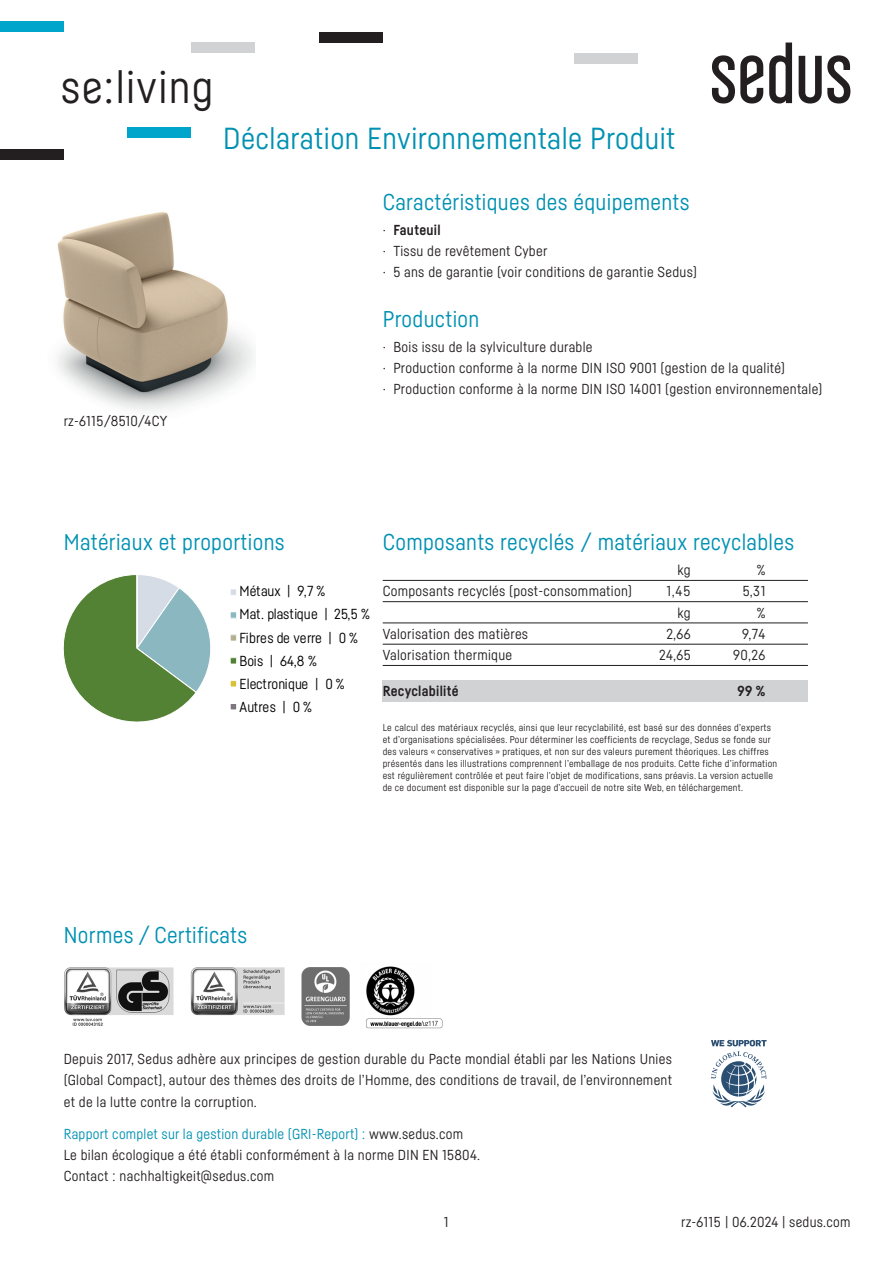
<style>
.page{position:relative;width:893px;height:1263px;background:#fff}
.page>*{position:absolute;margin:0;border:0;box-sizing:border-box;transform-origin:0 0}
.t1{font:45px "Sedus Sans";letter-spacing:.03em;color:#231f20}
.t2{font:30px "Sedus Sans";letter-spacing:.015em;color:#0091b2}
.t3{font:22.5px "Sedus Sans";letter-spacing:.015em;color:#0091b2}
.t4{font:14.25px/21.3px "Sedus Sans";letter-spacing:.02em;color:#231f20}
.t5{font:14.25px/23.1px "Sedus Sans";letter-spacing:.01em;color:#000}
.t6{font:700 14.25px "Sedus Sans";letter-spacing:.02em;color:#231f20}
.t7{font:9.75px/12px "Sedus Sans";letter-spacing:.025em;color:#231f20}
.s1{font-weight:700}
.s2{color:#0091b2}
</style>
<div class="page">
<div style="left:383px;top:680px;width:425px;height:22px;background:#d1d2d4"></div>
<img style="left:57px;top:212px;width:197px;height:199px">
<svg style="left:712px;top:55px;width:51px;height:49px"></svg>
<svg style="left:769px;top:43px;width:23px;height:61px"></svg>
<svg style="left:799px;top:55px;width:51px;height:49px"></svg>
<hr style="left:383px;top:580px;width:425px;height:1px;background:#231f20">
<hr style="left:383px;top:601px;width:425px;height:1px;background:#231f20">
<hr style="left:383px;top:623px;width:425px;height:1px;background:#231f20">
<hr style="left:383px;top:644px;width:425px;height:1px;background:#231f20">
<hr style="left:383px;top:665px;width:425px;height:1px;background:#231f20">
<div style="left:0;top:21px;width:64px;height:11px;background:#00a5cb"></div>
<div style="left:191px;top:43px;width:64px;height:10px;background:#d1d2d4"></div>
<div style="left:574px;top:53px;width:64px;height:11px;background:#d1d2d4"></div>
<div style="left:128px;top:128px;width:63px;height:10px;background:#00a5cb"></div>
<div style="left:0;top:149px;width:64px;height:10px;background:#231f20"></div>
<div style="left:319px;top:32px;width:64px;height:11px;background:#231f20"></div>
<svg style="left:63px;top:574px;width:174px;height:148px"></svg>
<img style="left:64px;top:966px;width:379px;height:63px">
<svg style="left:711px;top:1040px;width:56px;height:67px"></svg>
<h1 class="t1" style="left:61px;top:59px;width:154px">se:living</h1>
<h2 class="t2" style="left:223px;top:120px;width:454px">Déclaration Environnementale Produit</h2>
<p class="t4" style="left:64px;top:410px;width:105px">rz-6115/8510/4CY</p>
<h3 class="t3" style="left:383px;top:188px;width:308px">Caractéristiques des équipements</h3>
<p class="t4" style="left:383px;top:219px;width:316px">· <span class="s1">Fauteuil<br></span>· Tissu de revêtement Cyber<br>· 5 ans de garantie (voir conditions de garantie Sedus)</p>
<h3 class="t3" style="left:383px;top:305px;width:98px">Production</h3>
<p class="t4" style="left:383px;top:336px;width:441px">· Bois issu de la sylviculture durable<br>· Production conforme à la norme DIN ISO 9001 (gestion de la qualité)<br>· Production conforme à la norme DIN ISO 14001 (gestion environnementale)</p>
<h3 class="t3" style="left:64px;top:528px;width:222px">Matériaux et proportions</h3>
<p class="t5" style="left:240px;top:579px;width:132px">Métaux | 9,7 %<br>Mat. plastique | 25,5 %<br>Fibres de verre | 0 %<br>Bois | 64,8 %<br>Electronique | 0 %<br>Autres | 0 %</p>
<h3 class="t3" style="left:383px;top:528px;width:413px">Composants recyclés / matériaux recyclables</h3>
<p class="t4" style="left:678px;top:559px;width:15px">kg</p>
<p class="t4" style="left:757px;top:559px;width:10px">%</p>
<p class="t4" style="left:383px;top:580px;width:251px">Composants recyclés (post-consommation)</p>
<p class="t4" style="left:667px;top:580px;width:25px">1,45</p>
<p class="t4" style="left:743px;top:580px;width:24px">5,31</p>
<p class="t4" style="left:678px;top:601px;width:15px">kg</p>
<p class="t4" style="left:757px;top:601px;width:10px">%</p>
<p class="t4" style="left:383px;top:623px;width:147px">Valorisation des matières</p>
<p class="t4" style="left:666px;top:623px;width:26px">2,66</p>
<p class="t4" style="left:742px;top:623px;width:25px">9,74</p>
<p class="t4" style="left:383px;top:644px;width:131px">Valorisation thermique</p>
<p class="t4" style="left:659px;top:644px;width:33px">24,65</p>
<p class="t4" style="left:733px;top:644px;width:34px">90,26</p>
<p class="t6" style="left:383px;top:682px;width:77px">Recyclabilité</p>
<p class="t6" style="left:737px;top:682px;width:29px">99 %</p>
<p class="t7" style="left:383px;top:721px;width:396px">Le calcul des matériaux recyclés, ainsi que leur recyclabilité, est basé sur des données d’experts et d’organisations spécialisées. Pour déterminer les coefficients de recyclage, Sedus se fonde sur des valeurs « conservatives » pratiques, et non sur des valeurs purement théoriques. Les chiffres présentés dans les illustrations comprennent l’emballage de nos produits. Cette fiche d’information est régulièrement contrôlée et peut faire l’objet de modifications, sans préavis. La version actuelle de ce document est disponible sur la page d’accueil de notre site Web, en téléchargement.</p>
<h3 class="t3" style="left:64px;top:922px;width:185px">Normes / Certificats</h3>
<p class="t4" style="left:64px;top:1048px;width:610px;text-align:justify">Depuis 2017, Sedus adhère aux principes de gestion durable du Pacte mondial établi par les Nations Unies (Global Compact), autour des thèmes des droits de l’Homme, des conditions de travail, de l’environnement et de la lutte contre la corruption.</p>
<p class="t4" style="left:64px;top:1122px;width:418px"><span class="s2">Rapport complet sur la gestion durable (GRI-Report) :</span> www.sedus.com<br>Le bilan écologique a été établi conformément à la norme DIN EN 15804.<br>Contact : nachhaltigkeit@sedus.com</p>
<p class="t4" style="left:444px;top:1211px;width:6px">1</p>
<p class="t4" style="left:681px;top:1211px;width:171px">rz-6115 | 06.2024 | sedus.com</p>
</div>
